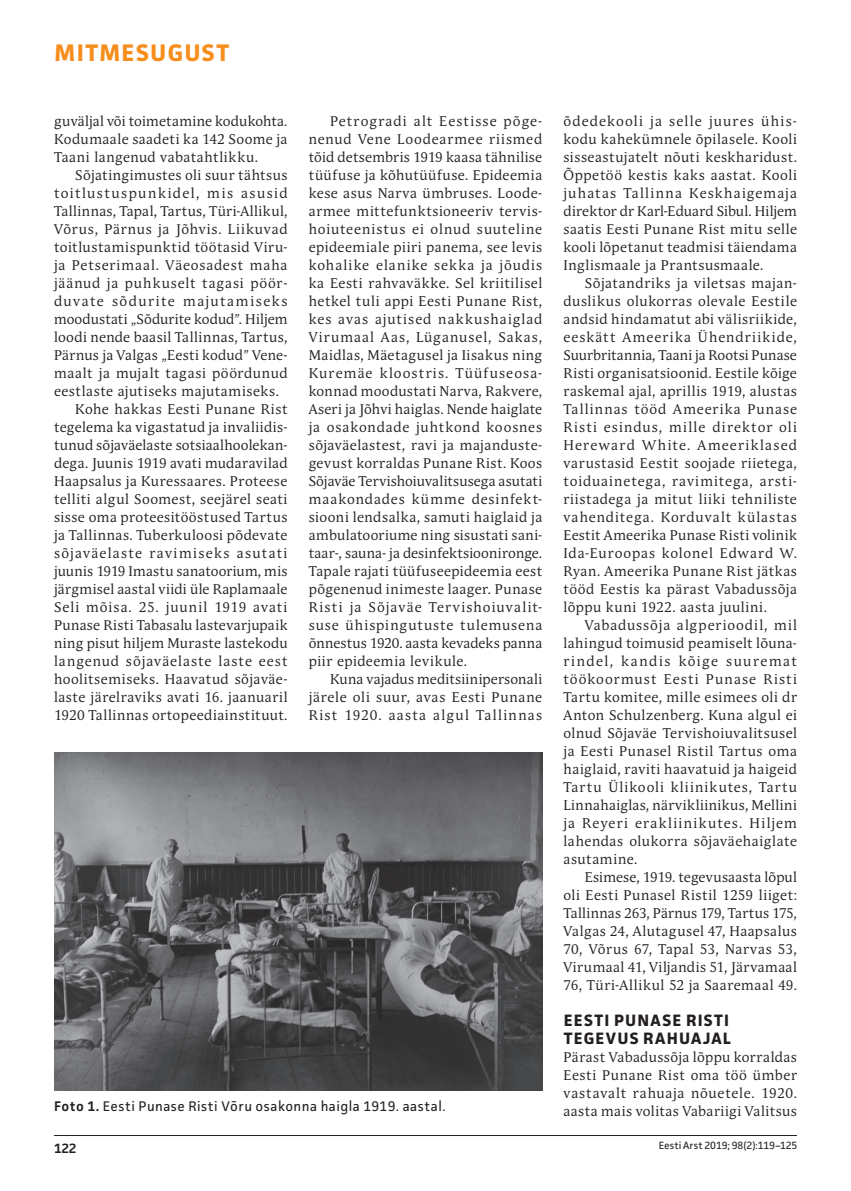
<style>
.page{position:relative;width:851px;height:1191px;background:#fff}
.page>*{position:absolute;margin:0;border:0;box-sizing:border-box;transform-origin:0 0}
.t1{font:700 24px "Facit";color:#f68e1e}
.t2{font:700 16.5px/18px "Facit";letter-spacing:.075em;color:#231f20}
.t3{font:13.95px/18px "Andulka Book Pro";letter-spacing:.04em;color:#231f20;text-align:justify}
.t4{font:13.95px "Andulka Book Pro";letter-spacing:.065em;color:#231f20}
.t5{font:13.95px "Andulka Book Pro";letter-spacing:.02em;color:#231f20}
.t6{font:13.95px "Andulka Book Pro";letter-spacing:.105em;color:#231f20}
.t7{font:13.95px "Facit";letter-spacing:.035em;color:#231f20}
.t8{font:13.95px "Andulka Book Pro";letter-spacing:.01em;color:#231f20}
.t9{font:13.95px "Andulka Book Pro";letter-spacing:.005em;color:#231f20}
.t10{font:13.95px "Andulka Book Pro";letter-spacing:.015em;color:#231f20}
.t11{font:13.95px "Andulka Book Pro";letter-spacing:.095em;color:#231f20}
.t12{font:13.95px "Andulka Book Pro";letter-spacing:.075em;color:#231f20}
.t13{font:13.95px "Andulka Book Pro";letter-spacing:.07em;color:#231f20}
.t14{font:600 13.5px "Facit";color:#231f20}
.t15{font:10.5px "Facit";letter-spacing:-.005em;color:#231f20}
.s1{font-weight:600}
</style>
<div class="page">
<hr style="left:54px;top:1135px;width:742px;height:1px;background:#231f20">
<img style="left:54px;top:752px;width:488px;height:338px">
<h1 class="t1" style="left:55px;top:38px;width:17px">MITMESUGUST</h1>
<p class="t3" style="left:54px;top:112px;width:235px">guväljal või toimetamine kodukohta.<br>Kodumaale saadeti ka 142 Soome ja Taani langenud vabatahtlikku.</p>
<p class="t3" style="left:75px;top:166px;width:214px">Sõjatingimustes oli suur tähtsus</p>
<p class="t6" style="left:54px;top:184px;width:235px">toitlustuspunkidel, mis asusid</p>
<p class="t3" style="left:54px;top:202px;width:235px">Tallinnas, Tapal, Tartus, Türi-Allikul,</p>
<p class="t4" style="left:54px;top:220px;width:235px">Võrus, Pärnus ja Jõhvis. Liikuvad</p>
<p class="t3" style="left:54px;top:238px;width:235px">toitlustamispunktid töötasid Viru-</p>
<p class="t4" style="left:54px;top:256px;width:235px">ja Petserimaal. Väeosadest maha</p>
<p class="t4" style="left:54px;top:274px;width:235px">jäänud ja puhkuselt tagasi pöör-</p>
<p class="t6" style="left:54px;top:293px;width:235px">duvate sõdurite majutamiseks</p>
<p class="t9" style="left:54px;top:311px;width:235px">moodustati „Sõdurite kodud”. Hiljem</p>
<p class="t3" style="left:54px;top:328px;width:235px">loodi nende baasil Tallinnas, Tartus,</p>
<p class="t5" style="left:54px;top:347px;width:235px">Pärnus ja Valgas „Eesti kodud” Vene-</p>
<p class="t3" style="left:54px;top:364px;width:235px">maalt ja mujalt tagasi pöördunud</p>
<p class="t3" style="left:54px;top:382px;width:226px">eestlaste ajutiseks majutamiseks.</p>
<p class="t3" style="left:75px;top:400px;width:214px">Kohe hakkas Eesti Punane Rist</p>
<p class="t3" style="left:54px;top:418px;width:235px">tegelema ka vigastatud ja invaliidis-</p>
<p class="t8" style="left:54px;top:437px;width:235px">tunud sõjaväelaste sotsiaalhoolekan-</p>
<p class="t5" style="left:54px;top:455px;width:235px">dega. Juunis 1919 avati mudaravilad</p>
<p class="t3" style="left:54px;top:472px;width:235px">Haapsalus ja Kuressaares. Proteese</p>
<p class="t3" style="left:54px;top:490px;width:235px">telliti algul Soomest, seejärel seati</p>
<p class="t3" style="left:54px;top:508px;width:235px">sisse oma proteesitööstused Tartus</p>
<p class="t3" style="left:54px;top:526px;width:235px">ja Tallinnas. Tuberkuloosi põdevate</p>
<p class="t11" style="left:54px;top:544px;width:235px">sõjaväelaste ravimiseks asutati</p>
<p class="t10" style="left:54px;top:562px;width:235px">juunis 1919 Imastu sanatoorium, mis</p>
<p class="t3" style="left:54px;top:580px;width:235px">järgmisel aastal viidi üle Raplamaale</p>
<p class="t13" style="left:54px;top:598px;width:235px">Seli mõisa. 25. juunil 1919 avati</p>
<p class="t3" style="left:54px;top:616px;width:235px">Punase Risti Tabasalu lastevarjupaik</p>
<p class="t3" style="left:54px;top:634px;width:235px">ning pisut hiljem Muraste lastekodu</p>
<p class="t12" style="left:54px;top:652px;width:235px">langenud sõjaväelaste laste eest</p>
<p class="t3" style="left:54px;top:670px;width:235px">hoolitsemiseks. Haavatud sõjaväe-</p>
<p class="t3" style="left:54px;top:688px;width:235px">laste järelraviks avati 16. jaanuaril</p>
<p class="t3" style="left:54px;top:706px;width:235px">1920 Tallinnas ortopeediainstituut.</p>
<p class="t3" style="left:309px;top:112px;width:235px;text-indent:21px">Petrogradi alt Eestisse põge&shy;nenud Vene Loodearmee riismed tõid detsembris 1919 kaasa tähnilise tüüfuse ja kõhutüüfuse. Epideemia kese asus Narva ümbruses. Loode&shy;armee mittefunktsioneeriv tervis&shy;hoiuteenistus ei olnud suuteline epideemiale piiri panema, see levis kohalike elanike sekka ja jõudis ka Eesti rahvaväkke. Sel kriitilisel hetkel tuli appi Eesti Punane Rist, kes avas ajutised nakkushaiglad Virumaal Aas, Lüganusel, Sakas, Maidlas, Mäetagusel ja Iisakus ning Kuremäe kloostris. Tüüfuseosa&shy;konnad moodustati Narva, Rakvere, Aseri ja Jõhvi haiglas. Nende haiglate ja osakondade juhtkond koosnes sõjaväelastest, ravi ja majanduste&shy;gevust korraldas Punane Rist. Koos Sõjaväe Tervishoiuvalitsusega asutati maakondades kümme desinfekt&shy;siooni lendsalka, samuti haiglaid ja ambulatooriume ning sisustati sani&shy;taar-, sauna- ja desinfektsioonironge.<br>Tapale rajati tüüfuseepideemia eest põgenenud inimeste laager. Punase Risti ja Sõjaväe Tervishoiuvalit&shy;suse ühispingutuste tulemusena õnnestus 1920. aasta kevadeks panna piir epideemia levikule.</p>
<p class="t3" style="left:309px;top:670px;width:235px;text-indent:21px">Kuna vajadus meditsiinipersonali järele oli suur, avas Eesti Punane Rist 1920. aasta algul Tallinnas</p>
<p class="t7" style="left:54px;top:1097px;width:393px"><span class="s1">Foto 1.</span> Eesti Punase Risti Võru osakonna haigla 1919. aastal.</p>
<p class="t14" style="left:54px;top:1139px;width:24px">122</p>
<p class="t3" style="left:563px;top:112px;width:235px">õdedekooli ja selle juures ühis&shy;kodu kahekümnele õpilasele. Kooli sisseastujatelt nõuti keskharidust.<br>Õppetöö kestis kaks aastat. Kooli juhatas Tallinna Keskhaigemaja direktor dr Karl-Eduard Sibul. Hiljem saatis Eesti Punane Rist mitu selle kooli lõpetanut teadmisi täiendama Inglismaale ja Prantsusmaale.</p>
<p class="t3" style="left:563px;top:274px;width:235px;text-indent:21px">Sõjatandriks ja viletsas majan&shy;duslikus olukorras olevale Eestile andsid hindamatut abi välisriikide, eeskätt Ameerika Ühendriikide, Suurbritannia, Taani ja Rootsi Punase Risti organisatsioonid. Eestile kõige raskemal ajal, aprillis 1919, alustas Tallinnas tööd Ameerika Punase Risti esindus, mille direktor oli Hereward White. Ameeriklased varustasid Eestit soojade riietega, toiduainetega, ravimitega, arsti&shy;riistadega ja mitut liiki tehniliste vahenditega. Korduvalt külastas Eestit Ameerika Punase Risti volinik Ida-Euroopas kolonel Edward W.<br>Ryan. Ameerika Punane Rist jätkas tööd Eestis ka pärast Vabadussõja lõppu kuni 1922. aasta juulini.</p>
<p class="t3" style="left:563px;top:616px;width:235px;text-indent:21px">Vabadussõja algperioodil, mil lahingud toimusid peamiselt lõuna&shy;rindel, kandis kõige suuremat töökoormust Eesti Punase Risti Tartu komitee, mille esimees oli dr Anton Schulzenberg. Kuna algul ei olnud Sõjaväe Tervishoiuvalitsusel ja Eesti Punasel Ristil Tartus oma haiglaid, raviti haavatuid ja haigeid Tartu Ülikooli kliinikutes, Tartu Linnahaiglas, närvikliinikus, Mellini ja Reyeri erakliinikutes. Hiljem lahendas olukorra sõjaväehaiglate asutamine.</p>
<p class="t3" style="left:563px;top:868px;width:235px;text-indent:21px">Esimese, 1919. tegevusaasta lõpul oli Eesti Punasel Ristil 1259 liiget:<br>Tallinnas 263, Pärnus 179, Tartus 175, Valgas 24, Alutagusel 47, Haapsalus 70, Võrus 67, Tapal 53, Narvas 53, Virumaal 41, Viljandis 51, Järvamaal 76, Türi-Allikul 52 ja Saaremaal 49.</p>
<p class="t2" style="left:564px;top:1010px;width:169px">EESTI PUNASE RISTI<br>TEGEVUS RAHUAJAL</p>
<p class="t3" style="left:563px;top:1048px;width:235px">Pärast Vabadussõja lõppu korraldas Eesti Punane Rist oma töö ümber vastavalt rahuaja nõuetele. 1920. aasta mais volitas Vabariigi Valitsus</p>
<p class="t15" style="left:658px;top:1139px;width:140px">Eesti Arst 2019; 98(2):119–125</p>
</div>
